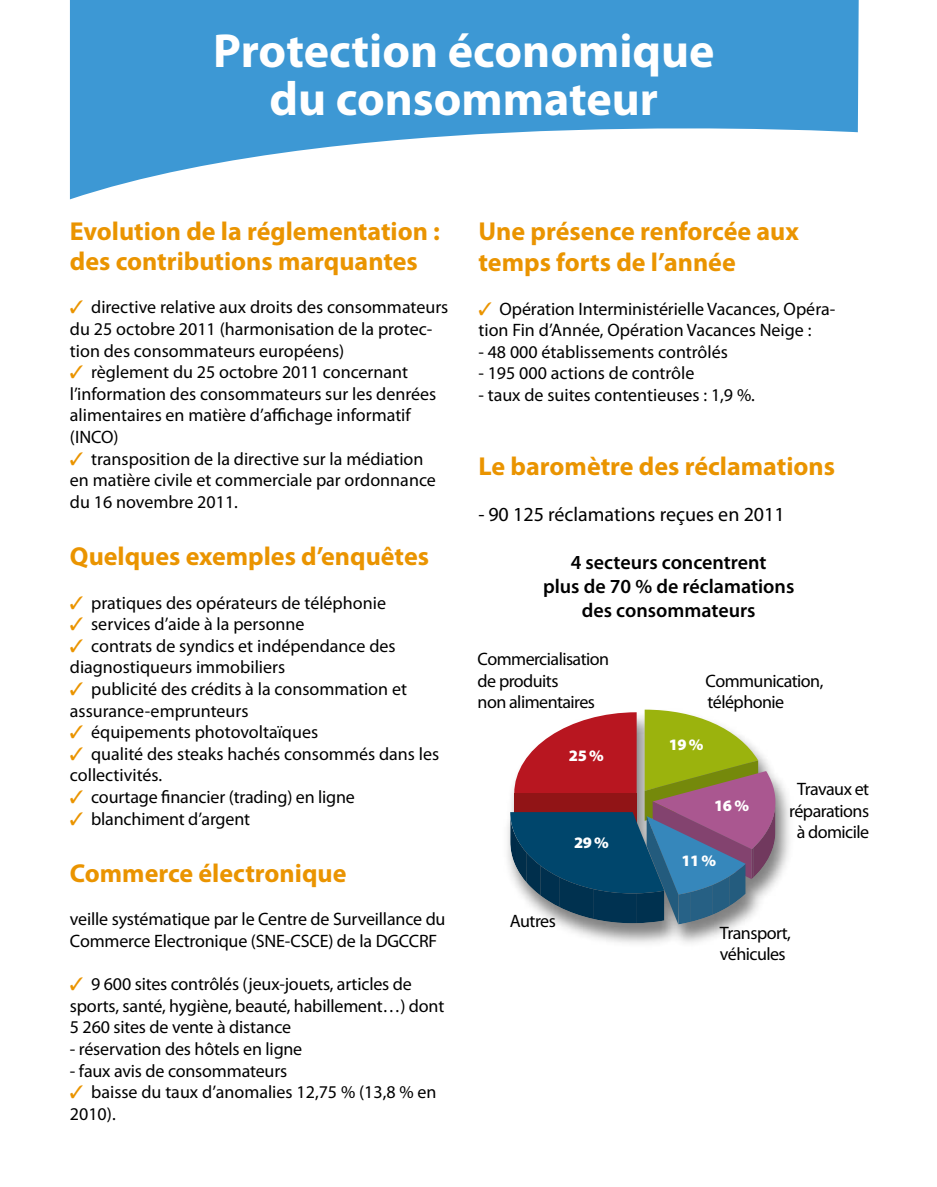
<style>
.page{position:relative;width:937px;height:1187px;background:#fff}
.page>*{position:absolute;margin:0;border:0;box-sizing:border-box;transform-origin:0 0}
.t1{font:700 48px/48px "Myriad Pro";color:#fff;text-align:center}
.t2{font:700 26px/30px "Myriad Pro";color:#ea9400}
.t3{font:600 20px/24px "Myriad Pro";color:#000;text-align:center}
.t4{font:20px "Myriad Pro";color:#000}
.t5{font:18px/21.6px "Myriad Pro";color:#000}
.t6{font:18px/21.6px "Myriad Pro";letter-spacing:-.03em;color:#000}
.t7{font:900 16px "Myriad Pro";letter-spacing:-.03em;color:#fff}
.s1{color:#ea9400}
</style>
<div class="page">
<img style="left:507px;top:709px;width:283px;height:235px">
<svg style="left:510px;top:710px;width:265px;height:214px"></svg>
<svg style="left:70px;top:0;width:788px;height:199px;fill:#3d98d4"></svg>
<h1 class="t1" style="left:213px;top:25px;width:502px">Protection économique du consommateur</h1>
<h2 class="t2" style="left:70px;top:216px;width:371px">Evolution de la réglementation : des contributions marquantes</h2>
<p class="t5" style="left:70px;top:296px;width:380px"><span class="s1">✓</span> directive relative aux droits des consommateurs du 25 octobre 2011 (harmonisation de la protec&shy;tion des consommateurs européens)</p>
<p class="t5" style="left:70px;top:361px;width:368px"><span class="s1">✓</span> règlement du 25 octobre 2011 concernant l’information des consommateurs sur les denrées alimentaires en matière d’affichage informatif (INCO)</p>
<p class="t5" style="left:70px;top:447px;width:367px"><span class="s1">✓</span> transposition de la directive sur la médiation en matière civile et commerciale par ordonnance du 16 novembre 2011.</p>
<h2 class="t2" style="left:70px;top:541px;width:360px">Quelques exemples d’enquêtes</h2>
<p class="t5" style="left:70px;top:591px;width:317px"><span class="s1">✓</span> pratiques des opérateurs de téléphonie</p>
<p class="t5" style="left:70px;top:613px;width:236px"><span class="s1">✓</span> services d’aide à la personne</p>
<p class="t5" style="left:70px;top:635px;width:327px"><span class="s1">✓</span> contrats de syndics et indépendance des diagnostiqueurs immobiliers</p>
<p class="t5" style="left:70px;top:678px;width:338px"><span class="s1">✓</span> publicité des crédits à la consommation et assurance-emprunteurs</p>
<p class="t5" style="left:70px;top:721px;width:249px"><span class="s1">✓</span> équipements photovoltaïques</p>
<p class="t5" style="left:70px;top:743px;width:370px"><span class="s1">✓</span> qualité des steaks hachés consommés dans les collectivités.</p>
<p class="t5" style="left:70px;top:786px;width:286px"><span class="s1">✓</span> courtage financier (trading) en ligne</p>
<p class="t5" style="left:70px;top:807px;width:181px"><span class="s1">✓</span> blanchiment d’argent</p>
<h2 class="t2" style="left:70px;top:858px;width:278px">Commerce électronique</h2>
<p class="t5" style="left:70px;top:908px;width:377px">veille systématique par le Centre de Surveillance du<br>Commerce Electronique (SNE-CSCE) de la DGCCRF</p>
<p class="t5" style="left:70px;top:973px;width:376px"><span class="s1">✓</span> 9 600 sites contrôlés (jeux-jouets, articles de sports, santé, hygiène, beauté, habillement…) dont<br>5 260 sites de vente à distance</p>
<p class="t5" style="left:70px;top:1038px;width:234px">- réservation des hôtels en ligne</p>
<p class="t5" style="left:70px;top:1059px;width:219px">- faux avis de consommateurs</p>
<p class="t5" style="left:70px;top:1081px;width:368px"><span class="s1">✓</span> baisse du taux d’anomalies 12,75 % (13,8 % en<br>2010).</p>
<h2 class="t2" style="left:478px;top:215px;width:322px;line-height:31.2px">Une présence renforcée aux temps forts de l’année</h2>
<p class="t5" style="left:478px;top:297px;width:358px"><span class="s1">✓</span> Opération Interministérielle Vacances, Opéra&shy;tion Fin d’Année, Opération Vacances Neige :</p>
<p class="t5" style="left:478px;top:341px;width:251px">- 48 000 établissements contrôlés</p>
<p class="t5" style="left:478px;top:362px;width:217px">- 195 000 actions de contrôle</p>
<p class="t5" style="left:478px;top:384px;width:278px">- taux de suites contentieuses : 1,9 %.</p>
<h2 class="t2" style="left:478px;top:451px;width:358px">Le baromètre des réclamations</h2>
<p class="t4" style="left:478px;top:502px;width:307px">- 90 125 réclamations reçues en 2011</p>
<p class="t3" style="left:542px;top:550px;width:253px">4 secteurs concentrent<br>plus de 70 % de réclamations des consommateurs</p>
<p class="t6" style="left:477px;top:648px;width:133px">Commercialisation de produits<br>non alimentaires</p>
<p class="t7" style="left:568px;top:745px;width:36px">25 %</p>
<p class="t7" style="left:573px;top:832px;width:36px">29 %</p>
<p class="t5" style="left:509px;top:910px;width:47px">Autres</p>
<p class="t6" style="left:705px;top:669px;width:119px">Communication, téléphonie</p>
<p class="t7" style="left:668px;top:734px;width:36px">19 %</p>
<p class="t7" style="left:714px;top:795px;width:36px">16 %</p>
<p class="t7" style="left:681px;top:850px;width:36px">11 %</p>
<p class="t6" style="left:788px;top:778px;width:81px;text-align:center">Travaux et réparations à domicile</p>
<p class="t6" style="left:719px;top:921px;width:72px">Transport, véhicules</p>
</div>
